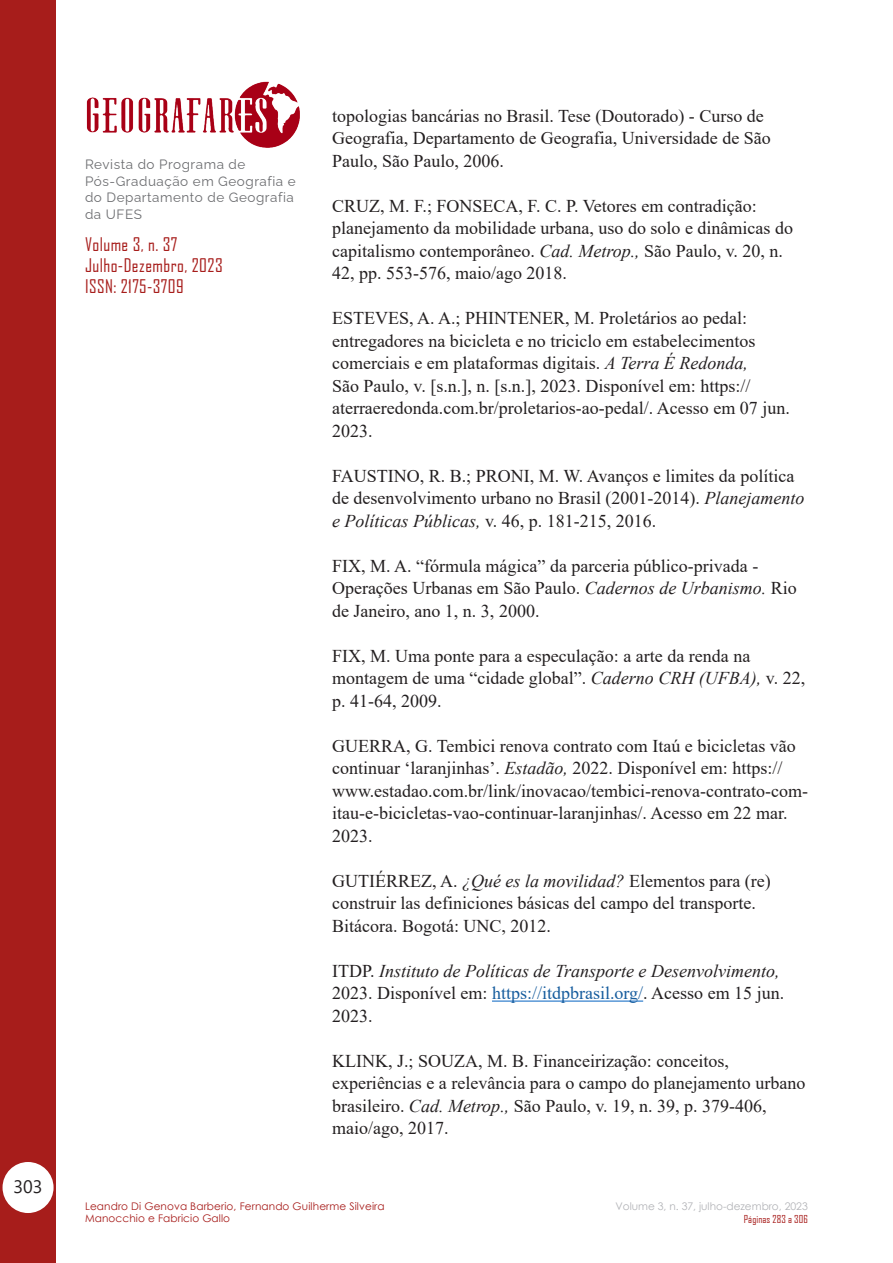
<style>
.page{position:relative;width:893px;height:1263px;background:#fff}
.page>*{position:absolute;margin:0;border:0;box-sizing:border-box;transform-origin:0 0}
.Geo_Referências{font:18px/22.5px "Times New Roman";color:#231f20}
.Geo_Referências-2{font:italic 18px/22.5px "Times New Roman";color:#231f20}
.t1{font:18px/21px "Agency FB";letter-spacing:.025em;color:#a71d1b}
.t2{font:18px "Segoe UI";color:#231f20}
.t3{font:13.5px/16.5px "Raleway";letter-spacing:.04em;color:#6c6d70}
.t4{font:10.5px/12.6px "Century Gothic";letter-spacing:.01em;color:#a71d1b}
.t5{font:10.5px "Century Gothic";color:#b2b3b7}
.t6{font:10.5px "Agency FB";letter-spacing:.01em;color:#a71d1b}
.s1{font-style:italic}
.s2{font-style:normal}
.s3{font-style:normal;color:#175d9e}
</style>
<div class="page">
<div style="left:0;top:0;width:56px;height:1263px;background:#a71d1b"></div>
<div style="left:3px;top:1162px;width:51px;height:51px;background:#fff;border-radius:50%"></div>
<img style="left:86px;top:81px;width:214px;height:66px">
<hr style="left:492px;top:1001px;width:151px;height:1px;background:#0563c1">
<p class="t2" style="left:13px;top:1169px;width:31px">303</p>
<p class="t3" style="left:85px;top:155px;width:212px">Revista do Programa de<br>Pós-Graduação em Geografia e do Departamento de Geografia da UFES</p>
<p class="t1" style="left:85px;top:234px;width:139px">Volume 3, n. 37<br>Julho-Dezembro, 2023<br>ISSN: 2175-3709</p>
<p class="Geo_Referências" style="left:332px;top:104px;width:440px">topologias bancárias no Brasil. Tese (Doutorado) - Curso de<br>Geografia, Departamento de Geografia, Universidade de São<br>Paulo, São Paulo, 2006.</p>
<p class="Geo_Referências" style="left:332px;top:194px;width:462px">CRUZ, M. F.; FONSECA, F. C. P. Vetores em contradição: planejamento da mobilidade urbana, uso do solo e dinâmicas do capitalismo contemporâneo. <span class="s1">Cad. Metrop.,</span> São Paulo, v. 20, n.<br>42, pp. 553-576, maio/ago 2018.</p>
<p class="Geo_Referências" style="left:332px;top:306px;width:459px">ESTEVES, A. A.; PHINTENER, M. Proletários ao pedal: entregadores na bicicleta e no triciclo em estabelecimentos comerciais e em plataformas digitais. <span class="s1">A Terra É Redonda,<br></span>São Paulo, v. [s.n.], n. [s.n.], 2023. Disponível em: https:// aterraeredonda.com.br/proletarios-ao-pedal/. Acesso em 07 jun.<br>2023.</p>
<p class="Geo_Referências" style="left:332px;top:464px;width:474px">FAUSTINO, R. B.; PRONI, M. W. Avanços e limites da política de desenvolvimento urbano no Brasil (2001-2014). <span class="s1">Planejamento e Políticas Públicas,</span> v. 46, p. 181-215, 2016.</p>
<p class="Geo_Referências" style="left:332px;top:554px;width:466px">FIX, M. A. “fórmula mágica” da parceria público-privada -<br>Operações Urbanas em São Paulo. <span class="s1">Cadernos de Urbanismo.</span> Rio de Janeiro, ano 1, n. 3, 2000.</p>
<p class="Geo_Referências" style="left:332px;top:644px;width:475px">FIX, M. Uma ponte para a especulação: a arte da renda na montagem de uma “cidade global”. <span class="s1">Caderno CRH (UFBA),</span> v. 22, p. 41-64, 2009.</p>
<p class="Geo_Referências" style="left:332px;top:734px;width:478px">GUERRA, G. Tembici renova contrato com Itaú e bicicletas vão continuar ‘laranjinhas’. <span class="s1">Estadão,</span> 2022. Disponível em: https:// www.estadao.com.br/link/inovacao/tembici-renova-contrato-com&shy;itau-e-bicicletas-vao-continuar-laranjinhas/. Acesso em 22 mar.<br>2023.</p>
<p class="Geo_Referências" style="left:332px;top:869px;width:440px">GUTIÉRREZ, A. <span class="s1">¿Qué es la movilidad?</span> Elementos para (re) construir las definiciones básicas del campo del transporte.<br>Bitácora. Bogotá: UNC, 2012.</p>
<p class="Geo_Referências-2" style="left:332px;top:959px;width:454px"><span class="s2">ITDP.</span> Instituto de Políticas de Transporte e Desenvolvimento,<br><span class="s2">2023. Disponível em:</span> <span class="s3">https://itdpbrasil.org/</span><span class="s2">. Acesso em 15 jun.<br>2023.</span></p>
<p class="Geo_Referências" style="left:332px;top:1049px;width:475px">KLINK, J.; SOUZA, M. B. Financeirização: conceitos, experiências e a relevância para o campo do planejamento urbano brasileiro. <span class="s1">Cad. Metrop.,</span> São Paulo, v. 19, n. 39, p. 379-406, maio/ago, 2017.</p>
<p class="t4" style="left:85px;top:1199px;width:301px">Leandro Di Genova Barberio, Fernando Guilherme Silveira<br>Manocchio e Fabricio Gallo</p>
<p class="t5" style="left:615px;top:1198px;width:194px">Volume 3, n. 37, julho-dezembro, 2023</p>
<p class="t6" style="left:744px;top:1212px;width:66px">Páginas 283 a 306</p>
</div>
